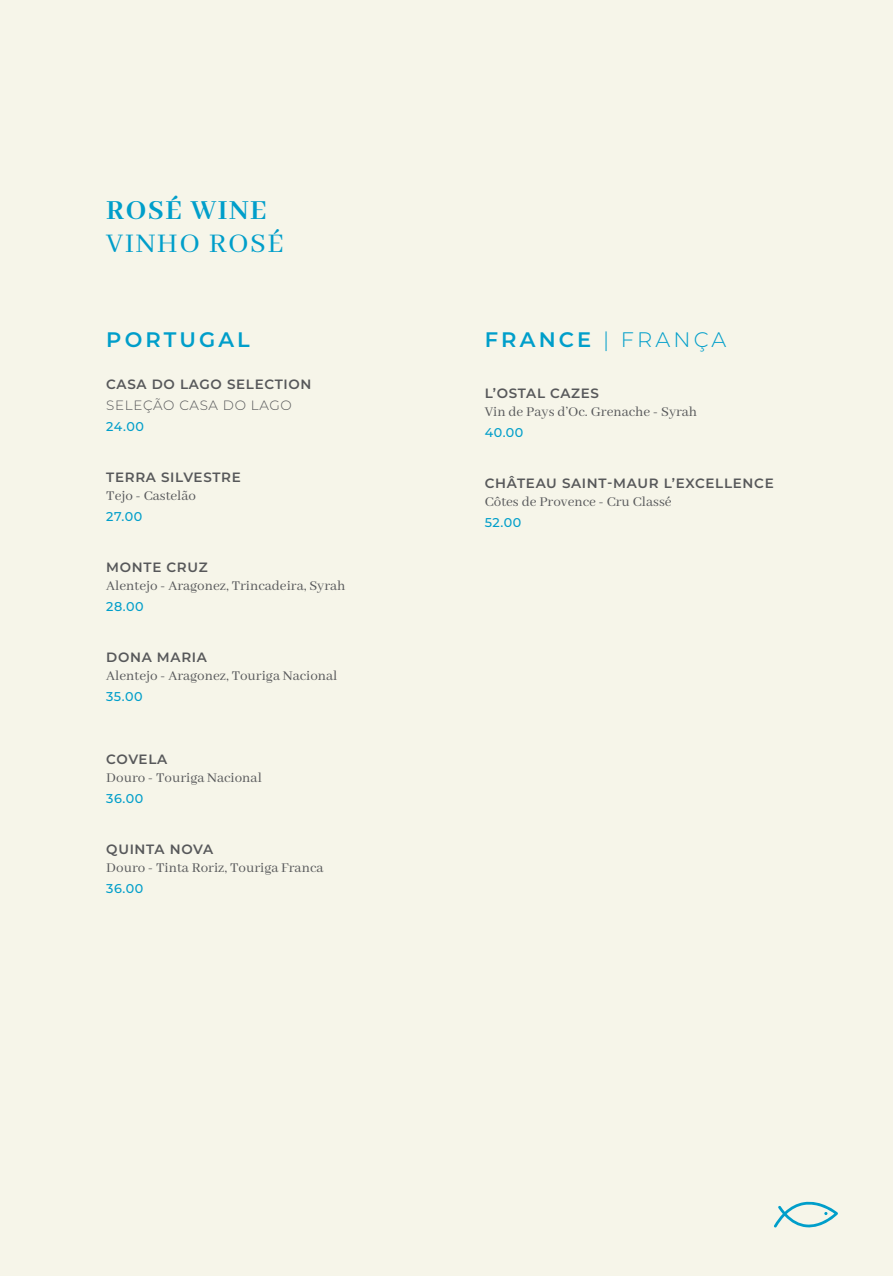
<style>
.page{position:relative;width:893px;height:1276px;background:#f6f5e9}
.page>*{position:absolute;margin:0;border:0;box-sizing:border-box;transform-origin:0 0}
.t1{font:30px "Abhaya Libre";letter-spacing:.05em;color:#009eca}
.t2{font:700 30px "Abhaya Libre";letter-spacing:.05em;color:#009eca}
.t3{font:300 21px "Montserrat";letter-spacing:.15em;color:#009eca}
.t4{font:600 21px "Montserrat";letter-spacing:.15em;color:#009eca}
.t5{font:15px "Abhaya Libre";color:#57585a}
.t6{font:600 13.5px "Montserrat";letter-spacing:.05em;color:#57585a}
.t7{font:300 13.5px "Montserrat";letter-spacing:.05em;color:#57585a}
.t8{font:500 12.75px "Montserrat";letter-spacing:.04em;color:#009eca}
.s1{font-weight:600}
</style>
<div class="page">
<svg style="left:774px;top:1201px;width:64px;height:27px"></svg>
<h1 class="t2" style="left:106px;top:194px;width:162px">ROSÉ WINE</h1>
<h1 class="t1" style="left:106px;top:227px;width:179px">VINHO ROSÉ</h1>
<h2 class="t4" style="left:106px;top:324px;width:145px">PORTUGAL</h2>
<p class="t6" style="left:106px;top:374px;width:207px">CASA DO LAGO SELECTION</p>
<p class="t7" style="left:106px;top:396px;width:187px">SELEÇÃO CASA DO LAGO</p>
<p class="t8" style="left:106px;top:417px;width:39px">24.00</p>
<p class="t6" style="left:106px;top:467px;width:136px">TERRA SILVESTRE</p>
<p class="t5" style="left:106px;top:487px;width:91px">Tejo - Castelão</p>
<p class="t8" style="left:106px;top:507px;width:38px">27.00</p>
<p class="t6" style="left:106px;top:557px;width:103px">MONTE CRUZ</p>
<p class="t5" style="left:106px;top:577px;width:241px">Alentejo - Aragonez, Trincadeira, Syrah</p>
<p class="t8" style="left:106px;top:597px;width:39px">28.00</p>
<p class="t6" style="left:106px;top:647px;width:102px">DONA MARIA</p>
<p class="t5" style="left:106px;top:667px;width:233px">Alentejo - Aragonez, Touriga Nacional</p>
<p class="t8" style="left:106px;top:687px;width:38px">35.00</p>
<p class="t6" style="left:106px;top:749px;width:63px">COVELA</p>
<p class="t5" style="left:106px;top:769px;width:157px">Douro - Touriga Nacional</p>
<p class="t8" style="left:106px;top:789px;width:39px">36.00</p>
<p class="t6" style="left:106px;top:839px;width:108px">QUINTA NOVA</p>
<p class="t5" style="left:106px;top:859px;width:219px">Douro - Tinta Roriz, Touriga Franca</p>
<p class="t8" style="left:106px;top:879px;width:39px">36.00</p>
<h2 class="t3" style="left:485px;top:325px;width:243px"><span class="s1">FRANCE</span> | FRANÇA</h2>
<p class="t6" style="left:485px;top:383px;width:116px">L’OSTAL CAZES</p>
<p class="t5" style="left:485px;top:403px;width:214px">Vin de Pays d’Oc. Grenache - Syrah</p>
<p class="t8" style="left:485px;top:423px;width:40px">40.00</p>
<p class="t6" style="left:485px;top:473px;width:290px">CHÂTEAU SAINT-MAUR L’EXCELLENCE</p>
<p class="t5" style="left:485px;top:493px;width:188px">Côtes de Provence - Cru Classé</p>
<p class="t8" style="left:485px;top:513px;width:38px">52.00</p>
</div>
